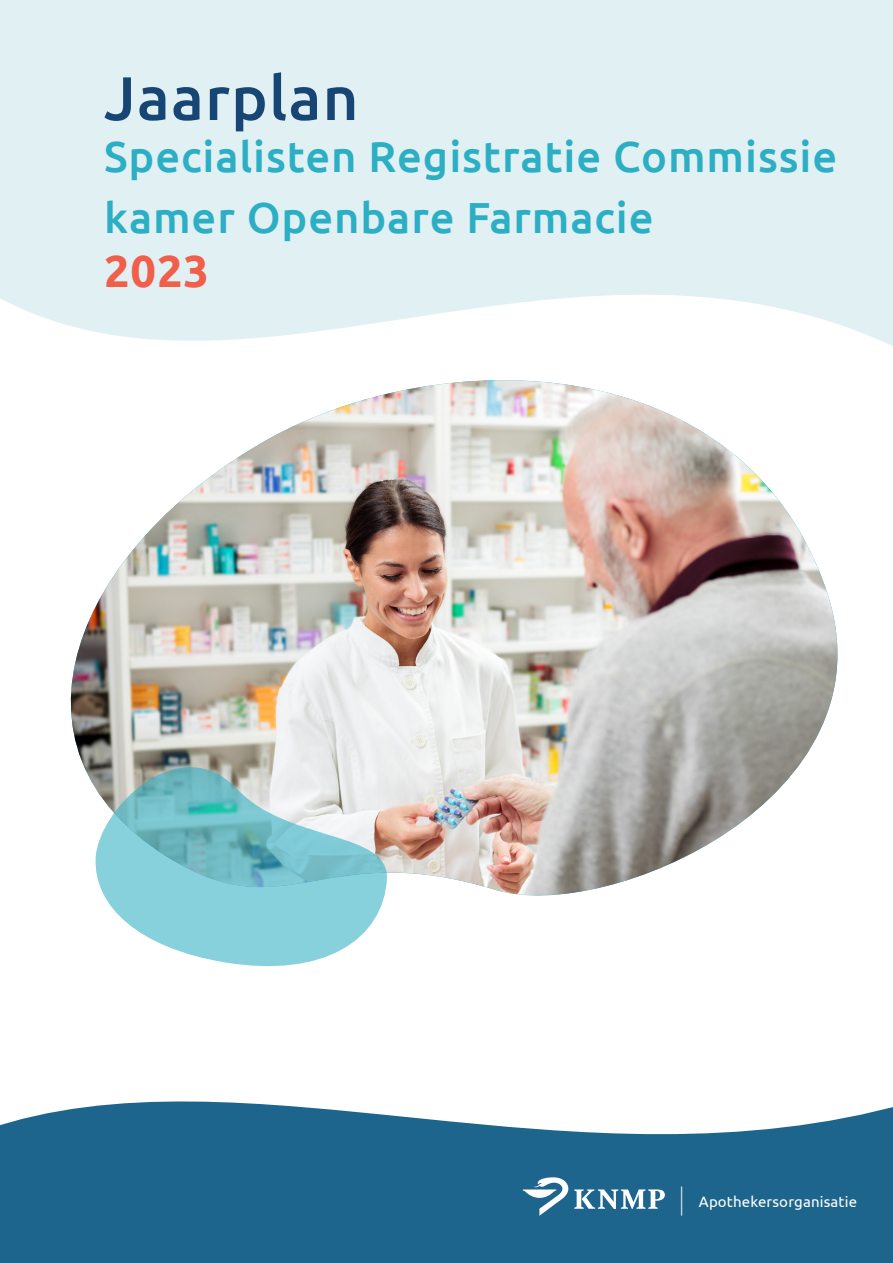
<style>
.page{position:relative;width:893px;height:1263px;background:#fff}
.page>*{position:absolute;margin:0;border:0;box-sizing:border-box;transform-origin:0 0}
.t1{font:500 61.5px "Ubuntu";letter-spacing:.02em;color:#174675}
.t2{font:700 45px "Ubuntu";color:#f15e4a}
.t3{font:500 43.5px/61.2px "Ubuntu";letter-spacing:.02em;color:#2cafc4}
.t4{font:15px "Ubuntu";letter-spacing:.01em;color:#fff}
.s1{font-weight:300;font-size:30px}
</style>
<div class="page">
<svg style="left:0;top:0;width:893px;height:344px;background:#e3f1f3"></svg>
<svg style="left:0;top:1101px;width:893px;height:162px;background:#38779a"></svg>
<div style="left:683px;top:1163px;width:194px;height:53px;background:#1e658d"></div>
<img style="left:70px;top:380px;width:768px;height:516px">
<svg style="left:523px;top:1177px;width:45px;height:39px"></svg>
<svg style="left:574px;top:1189px;width:91px;height:20px"></svg>
<svg style="left:93px;top:734px;width:297px;height:233px"></svg>
<p class="t1" style="left:104px;top:59px;width:256px">Jaarplan</p>
<p class="t3" style="left:104px;top:125px;width:734px">Specialisten Registratie Commissie kamer Openbare Farmacie</p>
<p class="t2" style="left:104px;top:244px;width:106px">2023</p>
<p class="t4" style="left:680px;top:1192px;width:179px"><span class="s1">|</span> Apothekersorganisatie</p>
</div>
